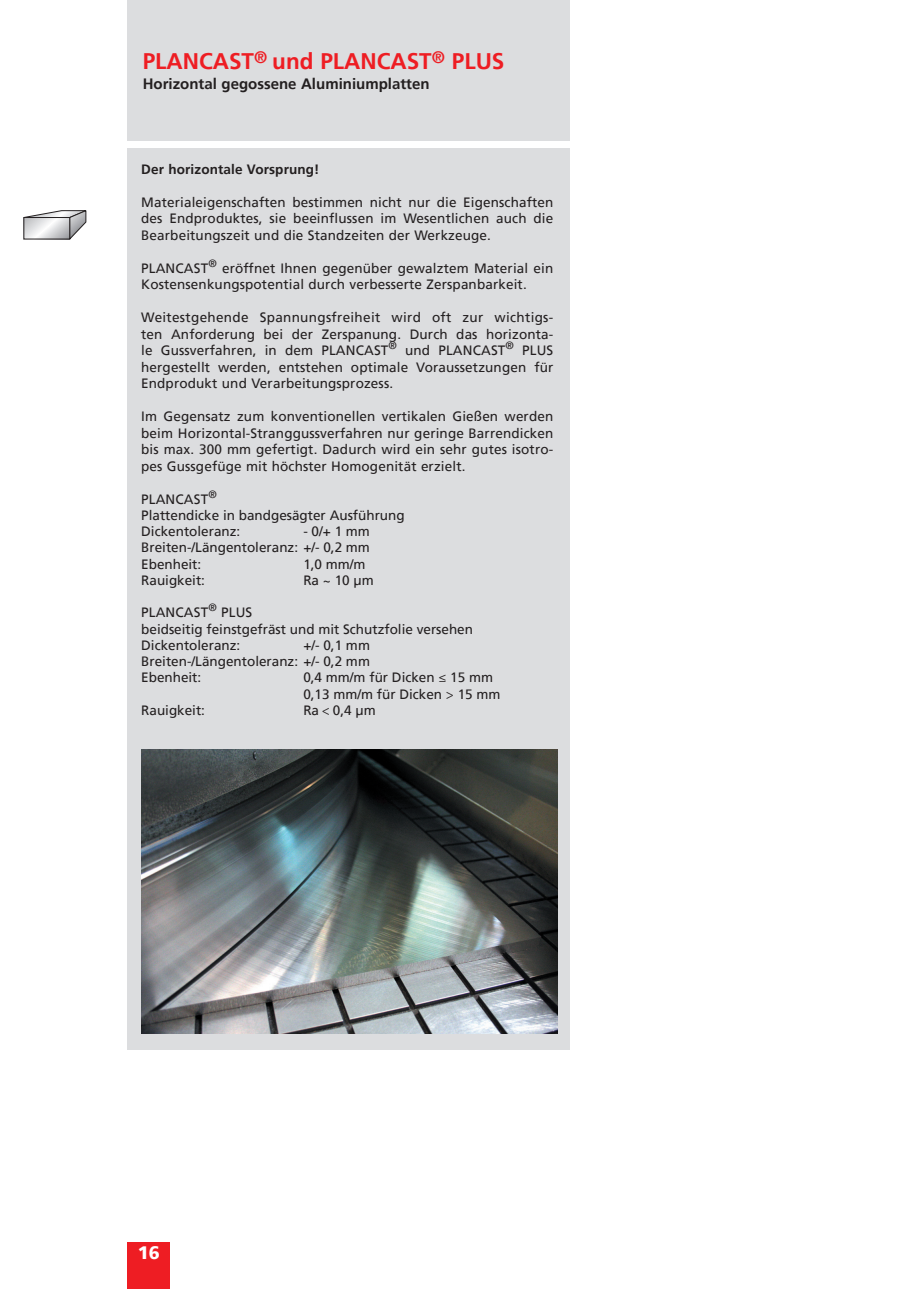
<style>
.page{position:relative;width:919px;height:1289px;background:#fff}
.page>*{position:absolute;margin:0;border:0;box-sizing:border-box;transform-origin:0 0}
.t1{font:700 22.5px "Frutiger";color:#ee1d23}
.t2{font:900 18px "Frutiger";color:#fff}
.t3{font:700 15px "Frutiger";color:#231f20}
.t4{font:13.5px/16.5px "Frutiger";letter-spacing:.01em;color:#231f20;text-align:justify}
.t5{font:700 13.5px "Frutiger";letter-spacing:.01em;color:#231f20}
.s1{font-family:"Myriad Pro"}
</style>
<div class="page">
<div style="left:128px;top:1242px;width:42px;height:46px;background:#ee1d23"></div>
<svg style="left:24px;top:210px;width:62px;height:29px"></svg>
<svg style="left:26px;top:219px;width:42px;height:18px"></svg>
<div style="left:24px;top:217px;width:46px;height:22px;border:1px solid #231f20"></div>
<div style="left:127px;top:149px;width:442px;height:900px;background:#dcdddf"></div>
<div style="left:127px;top:0;width:442px;height:140px;background:#dcdddf"></div>
<img style="left:141px;top:749px;width:416px;height:284px">
<h1 class="t1" style="left:143px;top:48px;width:363px">PLANCAST<sup>®</sup> und PLANCAST<sup>®</sup> PLUS</h1>
<p class="t3" style="left:143px;top:75px;width:288px">Horizontal gegossene Aluminiumplatten</p>
<p class="t5" style="left:141px;top:161px;width:180px">Der horizontale Vorsprung!</p>
<p class="t4" style="left:141px;top:194px;width:413px">Materialeigenschaften bestimmen nicht nur die Eigenschaften des Endproduktes, sie beeinflussen im Wesentlichen auch die Bearbeitungszeit und die Standzeiten der Werkzeuge.</p>
<p class="t4" style="left:141px;top:260px;width:413px">PLANCAST<sup>®</sup> eröffnet Ihnen gegenüber gewalztem Material ein<br>Kostensenkungspotential durch verbesserte Zerspanbarkeit.</p>
<p class="t4" style="left:141px;top:309px;width:413px">Weitestgehende Spannungsfreiheit wird oft zur wichtigs&shy;ten Anforderung bei der Zerspanung. Durch das horizonta&shy;le Gussverfahren, in dem PLANCAST<sup>®</sup> und PLANCAST<sup>®</sup> PLUS hergestellt werden, entstehen optimale Voraussetzungen für Endprodukt und Verarbeitungsprozess.</p>
<p class="t4" style="left:141px;top:408px;width:413px">Im Gegensatz zum konventionellen vertikalen Gießen werden beim Horizontal-Stranggussverfahren nur geringe Barrendicken bis max. 300 mm gefertigt. Dadurch wird ein sehr gutes isotro&shy;pes Gussgefüge mit höchster Homogenität erzielt.</p>
<p class="t4" style="left:141px;top:491px;width:265px;text-align:left">PLANCAST<sup>®<br></sup>Plattendicke in bandgesägter Ausführung<br>Dickentoleranz:</p>
<p class="t4" style="left:141px;top:523px;width:230px;text-indent:162px">- 0/+ 1 mm Breiten-/Längentoleranz: +/- 0,2 mm Ebenheit:</p>
<p class="t4" style="left:303px;top:555px;width:64px">1,0 mm/m</p>
<p class="t4" style="left:141px;top:572px;width:65px">Rauigkeit:</p>
<p class="t4" style="left:303px;top:572px;width:72px">Ra ~ 10 µm</p>
<p class="t4" style="left:141px;top:604px;width:333px;text-align:left">PLANCAST<sup>®</sup> PLUS<br>beidseitig feinstgefräst und mit Schutzfolie versehen<br>Dickentoleranz:</p>
<p class="t4" style="left:141px;top:637px;width:230px;text-indent:162px">+/- 0,1 mm Breiten-/Längentoleranz: +/- 0,2 mm Ebenheit:</p>
<p class="t4" style="left:303px;top:669px;width:199px">0,4 mm/m für Dicken <span class="s1">≤</span> 15 mm<br>0,13 mm/m für Dicken <span class="s1">&gt;</span> 15 mm</p>
<p class="t4" style="left:141px;top:702px;width:65px">Rauigkeit:</p>
<p class="t4" style="left:303px;top:702px;width:74px">Ra <span class="s1">&lt;</span> 0,4 µm</p>
<h2 class="t2" style="left:138px;top:1242px;width:24px">16</h2>
</div>
